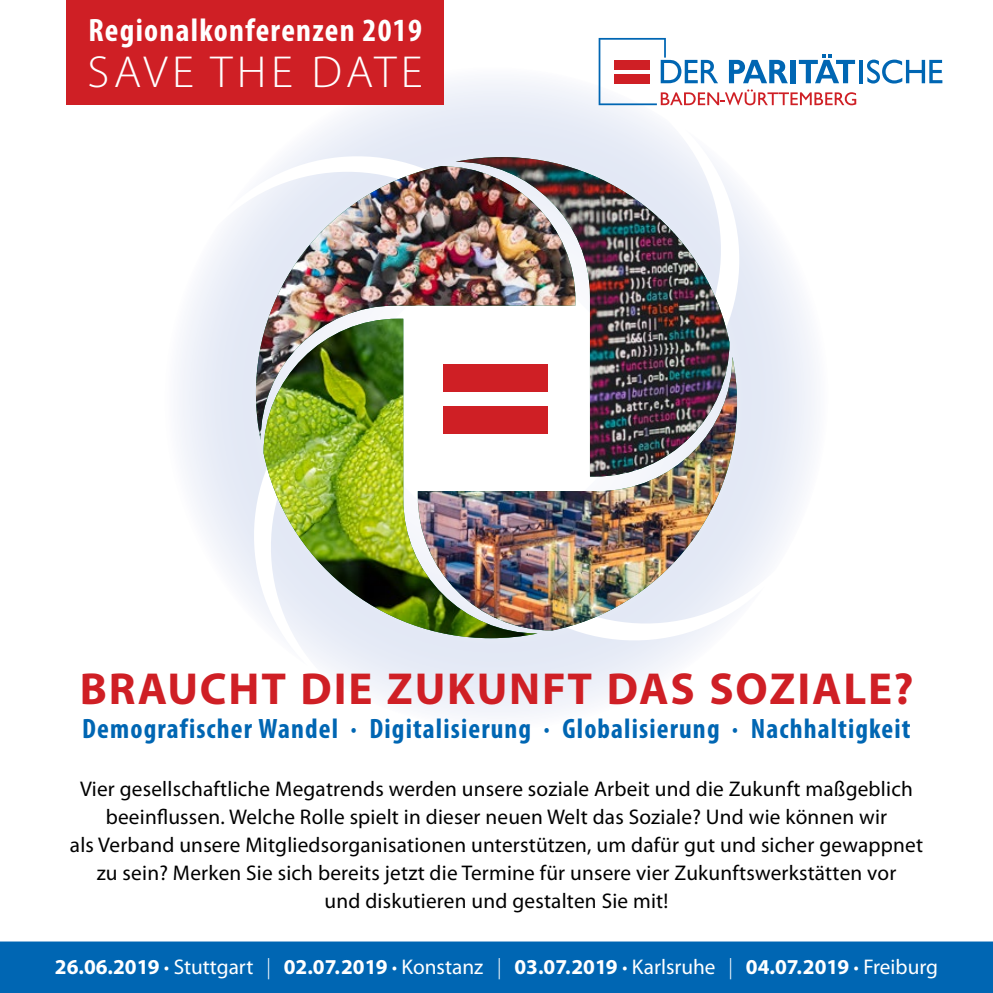
<style>
.page{position:relative;width:993px;height:993px;background:#fff}
.page>*{position:absolute;margin:0;border:0;box-sizing:border-box;transform-origin:0 0}
.t1{font:700 45px "Myriad Pro";letter-spacing:.04em;color:#cf1f25}
.t2{font:300 45px "Myriad Pro";letter-spacing:.095em;color:#fff;scale:1.05 1}
.t3{font:700 condensed 32.5px "Myriad Pro";letter-spacing:.04em;color:#fff}
.t4{font:700 condensed 28px "Myriad Pro";letter-spacing:.04em;color:#0066b3}
.t5{font:21.25px/28px "Myriad Pro";letter-spacing:.01em;color:#000;text-align:center}
.t6{font:700 21.25px "Myriad Pro";color:#fff}
.s1{font-weight:400}
.s2{font-weight:300}
</style>
<div class="page">
<svg style="left:179px;top:38px;width:678px;height:678px"></svg>
<hr style="left:859px;top:60px;width:3px;height:23px;background:#0066b3">
<svg style="left:867px;top:60px;width:75px;height:23px"></svg>
<svg style="left:598px;top:38px;width:258px;height:67px"></svg>
<div style="left:0;top:941px;width:992px;height:51px;background:#0066b3"></div>
<img style="left:455px;top:157px;width:274px;height:199px">
<img style="left:256px;top:166px;width:319px;height:274px">
<img style="left:263px;top:318px;width:274px;height:320px">
<img style="left:417px;top:356px;width:319px;height:274px">
<div style="left:67px;top:0;width:376px;height:105px;background:#cf1f25"></div>
<h2 class="t3" style="left:88px;top:9px;width:335px">Regionalkonferenzen 2019</h2>
<h1 class="t2" style="left:87px;top:45px;width:320px">SAVE THE DATE</h1>
<h1 class="t1" style="left:80px;top:659px;width:835px">BRAUCHT DIE ZUKUNFT DAS SOZIALE?</h1>
<h3 class="t4" style="left:82px;top:711px;width:829px">Demografischer Wandel · Digitalisierung · Globalisierung · Nachhaltigkeit</h3>
<p class="t5" style="left:70px;top:774px;width:854px">Vier gesellschaftliche Megatrends werden unsere soziale Arbeit und die Zukunft maßgeblich beeinflussen. Welche Rolle spielt in dieser neuen Welt das Soziale? Und wie können wir<br>als Verband unsere Mitgliedsorganisationen unterstützen, um dafür gut und sicher gewappnet zu sein? Merken Sie sich bereits jetzt die Termine für unsere vier Zukunftswerkstätten vor<br>und diskutieren und gestalten Sie mit!</p>
<p class="t6" style="left:55px;top:952px;width:884px">26.06.2019 · <span class="s1">Stuttgart</span> <span class="s2">|</span> 02.07.2019 · <span class="s1">Konstanz</span> <span class="s2">|</span> 03.07.2019 · <span class="s1">Karlsruhe</span> <span class="s2">|</span> 04.07.2019 · <span class="s1">Freiburg</span></p>
</div>
